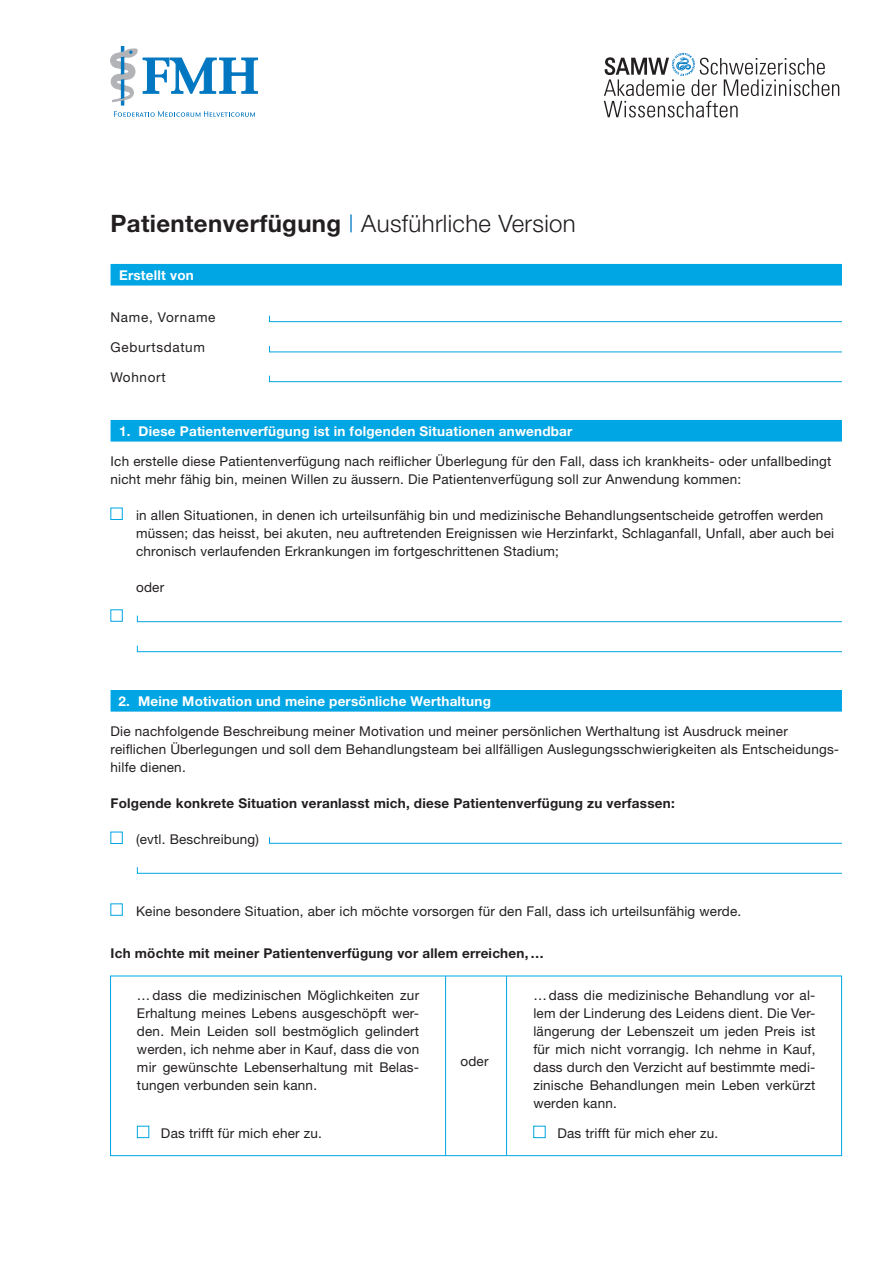
<style>
.page{position:relative;width:893px;height:1263px;background:#fff}
.page>*{position:absolute;margin:0;border:0;box-sizing:border-box;transform-origin:0 0}
.t1{font:300 24px "Helvetica Neue";letter-spacing:.015em;color:#231f20}
.t2{font:13.5px/18px "Helvetica Neue";letter-spacing:.015em;color:#231f20}
.t3{font:700 13.5px "Helvetica Neue";letter-spacing:.015em;color:#231f20}
.t4{font:700 13.5px "Helvetica Neue";letter-spacing:.015em;color:#fff}
.t5{font:13.5px "Helvetica Neue";letter-spacing:.05em;color:#231f20}
.s1{font-weight:700}
.s2{color:#0077c0}
</style>
<div class="page">
<div style="left:111px;top:264px;width:731px;height:22px;background:#00a5e3"></div>
<div style="left:111px;top:420px;width:731px;height:22px;background:#00a5e3"></div>
<div style="left:111px;top:690px;width:731px;height:22px;background:#00a5e3"></div>
<svg style="left:604px;top:53px;width:235px;height:65px"></svg>
<svg style="left:269px;top:315px;width:573px;height:7px"></svg>
<svg style="left:269px;top:345px;width:573px;height:8px"></svg>
<svg style="left:269px;top:375px;width:573px;height:7px"></svg>
<svg style="left:137px;top:615px;width:705px;height:7px"></svg>
<svg style="left:137px;top:645px;width:705px;height:7px"></svg>
<svg style="left:269px;top:837px;width:573px;height:7px"></svg>
<svg style="left:137px;top:867px;width:705px;height:7px"></svg>
<div style="left:110px;top:508px;width:13px;height:12px;border:1px solid #00a5e3"></div>
<div style="left:110px;top:832px;width:13px;height:12px;border:1px solid #00a5e3"></div>
<div style="left:110px;top:609px;width:13px;height:13px;border:1px solid #00a5e3"></div>
<div style="left:110px;top:903px;width:13px;height:13px;border:1px solid #00a5e3"></div>
<div style="left:110px;top:975px;width:732px;height:181px;border:1px solid #00a5e3"></div>
<div style="left:137px;top:1126px;width:12px;height:12px;border:1px solid #00a5e3"></div>
<div style="left:533px;top:1126px;width:13px;height:12px;border:1px solid #00a5e3"></div>
<hr style="left:445px;top:976px;width:1px;height:180px;background:#00a5e3">
<hr style="left:506px;top:976px;width:1px;height:180px;background:#00a5e3">
<svg style="left:143px;top:58px;width:115px;height:35px"></svg>
<svg style="left:111px;top:46px;width:26px;height:59px"></svg>
<svg style="left:114px;top:111px;width:141px;height:6px"></svg>
<h1 class="t1" style="left:111px;top:208px;width:467px"><span class="s1">Patientenverfügung</span> <span class="s2">|</span> Ausführliche Version</h1>
<p class="t4" style="left:119px;top:266px;width:76px">Erstellt von</p>
<p class="t5" style="left:111px;top:309px;width:106px">Name, Vorname</p>
<p class="t5" style="left:111px;top:339px;width:96px">Geburtsdatum</p>
<p class="t5" style="left:111px;top:369px;width:57px">Wohnort</p>
<p class="t4" style="left:119px;top:422px;width:455px">1. Diese Patientenverfügung ist in folgenden Situationen anwendbar</p>
<p class="t2" style="left:111px;top:452px;width:722px">Ich erstelle diese Patientenverfügung nach reiflicher Überlegung für den Fall, dass ich krankheits- oder unfallbedingt nicht mehr fähig bin, meinen Willen zu äussern. Die Patientenverfügung soll zur Anwendung kommen:</p>
<p class="t2" style="left:136px;top:506px;width:700px">in allen Situationen, in denen ich urteilsunfähig bin und medizinische Behandlungsentscheide getroffen werden müssen; das heisst, bei akuten, neu auftretenden Ereignissen wie Herzinfarkt, Schlaganfall, Unfall, aber auch bei chronisch verlaufenden Erkrankungen im fortgeschrittenen Stadium;</p>
<p class="t2" style="left:136px;top:578px;width:30px">oder</p>
<p class="t4" style="left:118px;top:692px;width:374px">2. Meine Motivation und meine persönliche Werthaltung</p>
<p class="t2" style="left:111px;top:722px;width:730px">Die nachfolgende Beschreibung meiner Motivation und meiner persönlichen Werthaltung ist Ausdruck meiner reiflichen Überlegungen und soll dem Behandlungsteam bei allfälligen Auslegungsschwierigkeiten als Entscheidungs&shy;hilfe dienen.</p>
<p class="t3" style="left:111px;top:794px;width:566px">Folgende konkrete Situation veranlasst mich, diese Patientenverfügung zu verfassen:</p>
<p class="t2" style="left:136px;top:830px;width:124px">(evtl. Beschreibung)</p>
<p class="t2" style="left:136px;top:902px;width:607px">Keine besondere Situation, aber ich möchte vorsorgen für den Fall, dass ich urteilsunfähig werde.</p>
<p class="t3" style="left:111px;top:944px;width:435px">Ich möchte mit meiner Patientenverfügung vor allem erreichen,…</p>
<p class="t2" style="left:137px;top:986px;width:284px;text-align:justify">…dass die medizinischen Möglichkeiten zur Erhaltung meines Lebens ausgeschöpft wer&shy;den. Mein Leiden soll bestmöglich gelindert werden, ich nehme aber in Kauf, dass die von mir gewünschte Lebenserhaltung mit Belas&shy;tungen verbunden sein kann.</p>
<p class="t2" style="left:161px;top:1124px;width:162px">Das trifft für mich eher zu.</p>
<p class="t2" style="left:460px;top:1052px;width:30px">oder</p>
<p class="t2" style="left:533px;top:986px;width:284px;text-align:justify">…dass die medizinische Behandlung vor al&shy;lem der Linderung des Leidens dient. Die Ver&shy;längerung der Lebenszeit um jeden Preis ist für mich nicht vorrangig. Ich nehme in Kauf, dass durch den Verzicht auf bestimmte medi&shy;zinische Behandlungen mein Leben verkürzt werden kann.</p>
<p class="t2" style="left:557px;top:1124px;width:162px">Das trifft für mich eher zu.</p>
</div>
